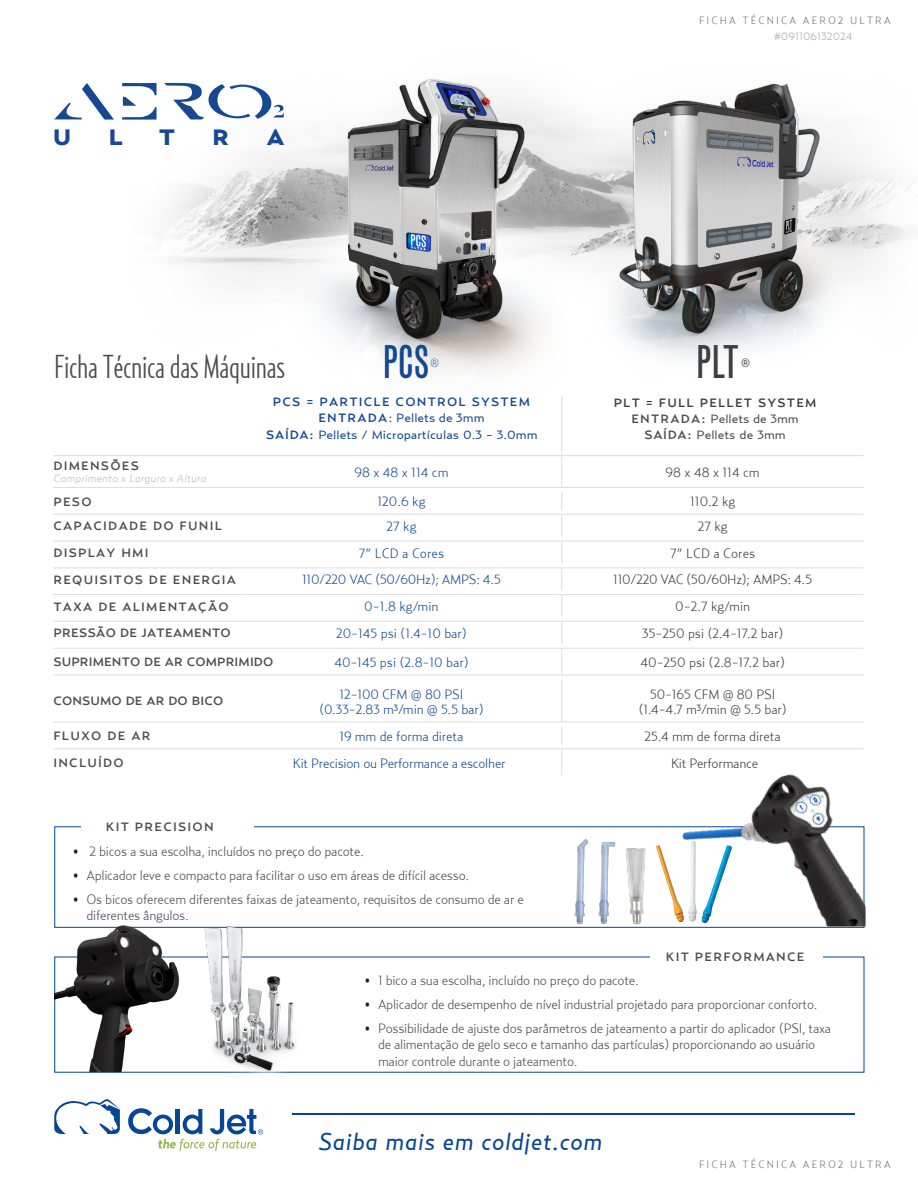
<style>
.page{position:relative;width:918px;height:1188px;background:#fff}
.page>*{position:absolute;margin:0;border:0;box-sizing:border-box;transform-origin:0 0}
.t1{font:45px "Grotesque MT Std Extra Cond";color:#144992}
.t2{font:45px "Grotesque MT Std Extra Cond";color:#3e3e3f}
.t3{font:300 33px "Relay Comp";letter-spacing:-.01em;color:#4c4d4e}
.t4{font:italic 24px "Relay";letter-spacing:.025em;color:#074694}
.t5{font:900 22.2px "Relay Wide";color:#174991}
.t6{font:300 13.5px/16.5px "Relay";letter-spacing:-.02em;color:#4b4c4d}
.t7{font:300 13.5px "Relay";letter-spacing:-.01em;color:#144992}
.t8{font:300 13.5px "Relay";letter-spacing:-.01em;color:#3e3e3f}
.t9{font:500 12px "Relay Wide";letter-spacing:.1em;color:#4c4d4e}
.t10{font:12px/16.5px "Relay Wide";color:#144992;text-align:center}
.t11{font:12px/15.8px "Relay Wide";color:#4b4c4d;text-align:center}
.t12{font:500 12px "Relay Wide";letter-spacing:.01em;color:#4c4d4e}
.t13{font:500 12px "Relay Wide";letter-spacing:.025em;color:#4c4d4e}
.t14{font:12px "Relay";color:#144992}
.t15{font:12px "Relay";color:#3e3e3f}
.t16{font:300 10.5px "Relay";letter-spacing:.2em;color:#6d6f72}
.t17{font:italic 300 10.5px "Relay Wide";color:#bcbdc0}
.t18{font:300 10.5px "Relay Wide";color:#a8a9ad}
.s1{font-weight:500}
.s2{font-weight:500;color:#3e3e3f}
.s3{color:#231f20}
</style>
<div class="page">
<img style="left:165px;top:82px;width:749px;height:192px">
<hr style="left:293px;top:1114px;width:562px;height:1px;background:#074694">
<svg style="left:54px;top:1099px;width:66px;height:35px"></svg>
<svg style="left:128px;top:1108px;width:135px;height:43px"></svg>
<svg style="left:54px;top:83px;width:60px;height:37px"></svg>
<svg style="left:122px;top:83px;width:35px;height:37px"></svg>
<svg style="left:164px;top:83px;width:66px;height:36px"></svg>
<svg style="left:53px;top:418px;width:810px;height:331px"></svg>
<svg style="left:53px;top:510px;width:810px;height:138px"></svg>
<hr style="left:53px;top:487px;width:193px;height:1px;background:#dcddde">
<hr style="left:246px;top:487px;width:311px;height:1px;background:#dcddde">
<hr style="left:562px;top:487px;width:301px;height:1px;background:#dcddde">
<hr style="left:562px;top:456px;width:1px;height:31px;background:#dcddde">
<hr style="left:562px;top:680px;width:1px;height:42px;background:#dcddde">
<hr style="left:53px;top:514px;width:193px;height:1px;background:#dcddde">
<hr style="left:246px;top:514px;width:311px;height:1px;background:#dcddde">
<hr style="left:562px;top:514px;width:301px;height:1px;background:#dcddde">
<hr style="left:53px;top:541px;width:193px;height:1px;background:#dcddde">
<hr style="left:246px;top:541px;width:311px;height:1px;background:#dcddde">
<hr style="left:562px;top:541px;width:301px;height:1px;background:#dcddde">
<hr style="left:53px;top:568px;width:193px;height:1px;background:#dcddde">
<hr style="left:246px;top:568px;width:311px;height:1px;background:#dcddde">
<hr style="left:562px;top:568px;width:301px;height:1px;background:#dcddde">
<hr style="left:53px;top:594px;width:193px;height:1px;background:#dcddde">
<hr style="left:246px;top:594px;width:311px;height:1px;background:#dcddde">
<hr style="left:562px;top:594px;width:301px;height:1px;background:#dcddde">
<hr style="left:53px;top:621px;width:193px;height:1px;background:#dcddde">
<hr style="left:246px;top:621px;width:311px;height:1px;background:#dcddde">
<hr style="left:562px;top:621px;width:301px;height:1px;background:#dcddde">
<hr style="left:53px;top:648px;width:193px;height:1px;background:#dcddde">
<hr style="left:246px;top:648px;width:311px;height:1px;background:#dcddde">
<hr style="left:562px;top:648px;width:301px;height:1px;background:#dcddde">
<hr style="left:53px;top:675px;width:193px;height:1px;background:#dcddde">
<hr style="left:246px;top:675px;width:311px;height:1px;background:#dcddde">
<svg style="left:557px;top:487px;width:6px;height:189px"></svg>
<hr style="left:562px;top:675px;width:301px;height:1px;background:#dcddde">
<hr style="left:53px;top:722px;width:193px;height:1px;background:#dcddde">
<hr style="left:246px;top:722px;width:311px;height:1px;background:#dcddde">
<hr style="left:562px;top:722px;width:301px;height:1px;background:#dcddde">
<hr style="left:53px;top:749px;width:193px;height:1px;background:#dcddde">
<hr style="left:246px;top:749px;width:311px;height:1px;background:#dcddde">
<svg style="left:557px;top:722px;width:6px;height:54px"></svg>
<hr style="left:562px;top:749px;width:301px;height:1px;background:#dcddde">
<hr style="left:562px;top:396px;width:1px;height:59px;background:#dcddde">
<hr style="left:53px;top:455px;width:193px;height:1px;background:#dcddde">
<hr style="left:246px;top:455px;width:311px;height:1px;background:#dcddde">
<hr style="left:562px;top:455px;width:301px;height:1px;background:#dcddde">
<img style="left:554px;top:883px;width:23px;height:45px">
<img style="left:577px;top:839px;width:60px;height:89px">
<img style="left:614px;top:739px;width:252px;height:188px">
<img style="left:230px;top:79px;width:337px;height:339px">
<img style="left:54px;top:918px;width:140px;height:154px">
<img style="left:194px;top:926px;width:113px;height:147px">
<img style="left:573px;top:82px;width:296px;height:276px">
<p class="t16" style="left:699px;top:14px;width:193px">FICHA TÉCNICA AERO2 ULTRA</p>
<p class="t5" style="left:53px;top:124px;width:20px">U</p>
<p class="t5" style="left:109px;top:124px;width:15px">L</p>
<p class="t5" style="left:159px;top:124px;width:17px">T</p>
<p class="t5" style="left:213px;top:124px;width:18px">R</p>
<p class="t5" style="left:267px;top:124px;width:19px">A</p>
<p class="t3" style="left:54px;top:347px;width:233px">Ficha Técnica das Máquinas</p>
<p class="t18" style="left:774px;top:30px;width:80px">#091106132024</p>
<h1 class="t1" style="left:383px;top:336px;width:48px">PCS</h1>
<h1 class="t2" style="left:696px;top:336px;width:44px">PLT</h1>
<p class="t14" style="left:430px;top:356px;width:11px">®</p>
<p class="t15" style="left:741px;top:356px;width:11px">®</p>
<p class="t9" style="left:53px;top:459px;width:87px">DIMENSÕES</p>
<p class="t17" style="left:53px;top:472px;width:155px">Comprimento x Largura x Altura</p>
<p class="t10" style="left:266px;top:393px;width:273px"><span class="s1">PCS = PARTICLE CONTROL SYSTEM<br>ENTRADA</span>: Pellets de 3mm<br><span class="s1">SAÍDA:</span> Pellets / Micropartículas 0.3 - 3.0mm</p>
<p class="t11" style="left:614px;top:395px;width:204px"><span class="s2">PLT = FULL PELLET SYSTEM<br></span><span class="s1">ENTRADA:</span> Pellets de 3mm<br><span class="s1">SAÍDA:</span> Pellets de 3mm</p>
<p class="t7" style="left:354px;top:464px;width:96px">98 x 48 x 114 cm</p>
<p class="t8" style="left:666px;top:464px;width:96px">98 x 48 x 114 cm</p>
<p class="t9" style="left:53px;top:494px;width:40px">PESO</p>
<p class="t7" style="left:378px;top:493px;width:49px">120.6 kg</p>
<p class="t8" style="left:690px;top:493px;width:47px">110.2 kg</p>
<p class="t9" style="left:53px;top:519px;width:170px">CAPACIDADE DO FUNIL</p>
<p class="t7" style="left:387px;top:518px;width:31px">27 kg</p>
<p class="t8" style="left:698px;top:518px;width:31px">27 kg</p>
<p class="t9" style="left:53px;top:546px;width:97px">DISPLAY HMI</p>
<p class="t7" style="left:359px;top:545px;width:87px">7” LCD a Cores</p>
<p class="t8" style="left:670px;top:545px;width:87px">7” LCD a Cores</p>
<p class="t9" style="left:53px;top:573px;width:184px">REQUISITOS DE ENERGIA</p>
<p class="t7" style="left:302px;top:572px;width:200px">110/220 VAC (50/60Hz); AMPS: 4.5</p>
<p class="t8" style="left:613px;top:572px;width:200px">110/220 VAC (50/60Hz); AMPS: 4.5</p>
<p class="t9" style="left:53px;top:599px;width:177px">TAXA DE ALIMENTAÇÃO</p>
<p class="t7" style="left:364px;top:598px;width:76px">0-1.8 kg/min</p>
<p class="t8" style="left:675px;top:598px;width:77px">0-2.7 kg/min</p>
<p class="t13" style="left:53px;top:626px;width:179px">PRESSÃO DE JATEAMENTO</p>
<p class="t7" style="left:336px;top:625px;width:132px">20-145 psi (1.4-10 bar)</p>
<p class="t8" style="left:642px;top:625px;width:143px">35-250 psi (2.4-17.2 bar)</p>
<p class="t12" style="left:53px;top:655px;width:222px">SUPRIMENTO DE AR COMPRIMIDO</p>
<p class="t7" style="left:334px;top:654px;width:136px">40-145 psi (2.8-10 bar)</p>
<p class="t8" style="left:640px;top:654px;width:146px">40-250 psi (2.8-17.2 bar)</p>
<p class="t12" style="left:53px;top:694px;width:171px">CONSUMO DE AR DO BICO</p>
<p class="t7" style="left:340px;top:686px;width:125px">12-100 CFM @ 80 PSI</p>
<p class="t7" style="left:319px;top:701px;width:166px">(0.33-2.83 m<sup>3</sup>/min @ 5.5 bar)</p>
<p class="t8" style="left:650px;top:686px;width:127px">50-165 CFM @ 80 PSI</p>
<p class="t8" style="left:639px;top:701px;width:149px">(1.4-4.7 m<sup>3</sup>/min @ 5.5 bar)</p>
<p class="t9" style="left:53px;top:729px;width:99px">FLUXO DE AR</p>
<p class="t7" style="left:339px;top:728px;width:126px">19 mm de forma direta</p>
<p class="t8" style="left:645px;top:728px;width:138px">25.4 mm de forma direta</p>
<p class="t9" style="left:53px;top:756px;width:72px">INCLUÍDO</p>
<p class="t7" style="left:293px;top:755px;width:214px">Kit Precision ou Performance a escolher</p>
<p class="t8" style="left:671px;top:755px;width:89px">Kit Performance</p>
<p class="t9" style="left:106px;top:819px;width:109px">KIT PRECISION</p>
<p class="t6" style="left:73px;top:843px;width:293px"><span class="s3">•</span> 2 bicos a sua escolha, incluídos no preço do pacote.</p>
<p class="t6" style="left:73px;top:867px;width:398px"><span class="s3">•</span> Aplicador leve e compacto para facilitar o uso em áreas de difícil acesso.</p>
<p class="t6" style="left:86px;top:891px;width:439px;text-indent:-14px"><span class="s3">•</span> Os bicos oferecem diferentes faixas de jateamento, requisitos de consumo de ar e diferentes ângulos.</p>
<p class="t9" style="left:666px;top:950px;width:140px">KIT PERFORMANCE</p>
<p class="t6" style="left:364px;top:972px;width:276px"><span class="s3">•</span> 1 bico a sua escolha, incluído no preço do pacote.</p>
<p class="t6" style="left:364px;top:996px;width:455px"><span class="s3">•</span> Aplicador de desempenho de nível industrial projetado para proporcionar conforto.</p>
<p class="t6" style="left:378px;top:1020px;width:455px;text-indent:-14px"><span class="s3">•</span> Possibilidade de ajuste dos parâmetros de jateamento a partir do aplicador (PSI, taxa de alimentação de gelo seco e tamanho das partículas) proporcionando ao usuário maior controle durante o jateamento.</p>
<p class="t4" style="left:318px;top:1127px;width:286px">Saiba mais em coldjet.com</p>
<p class="t16" style="left:699px;top:1158px;width:193px">FICHA TÉCNICA AERO2 ULTRA</p>
</div>
